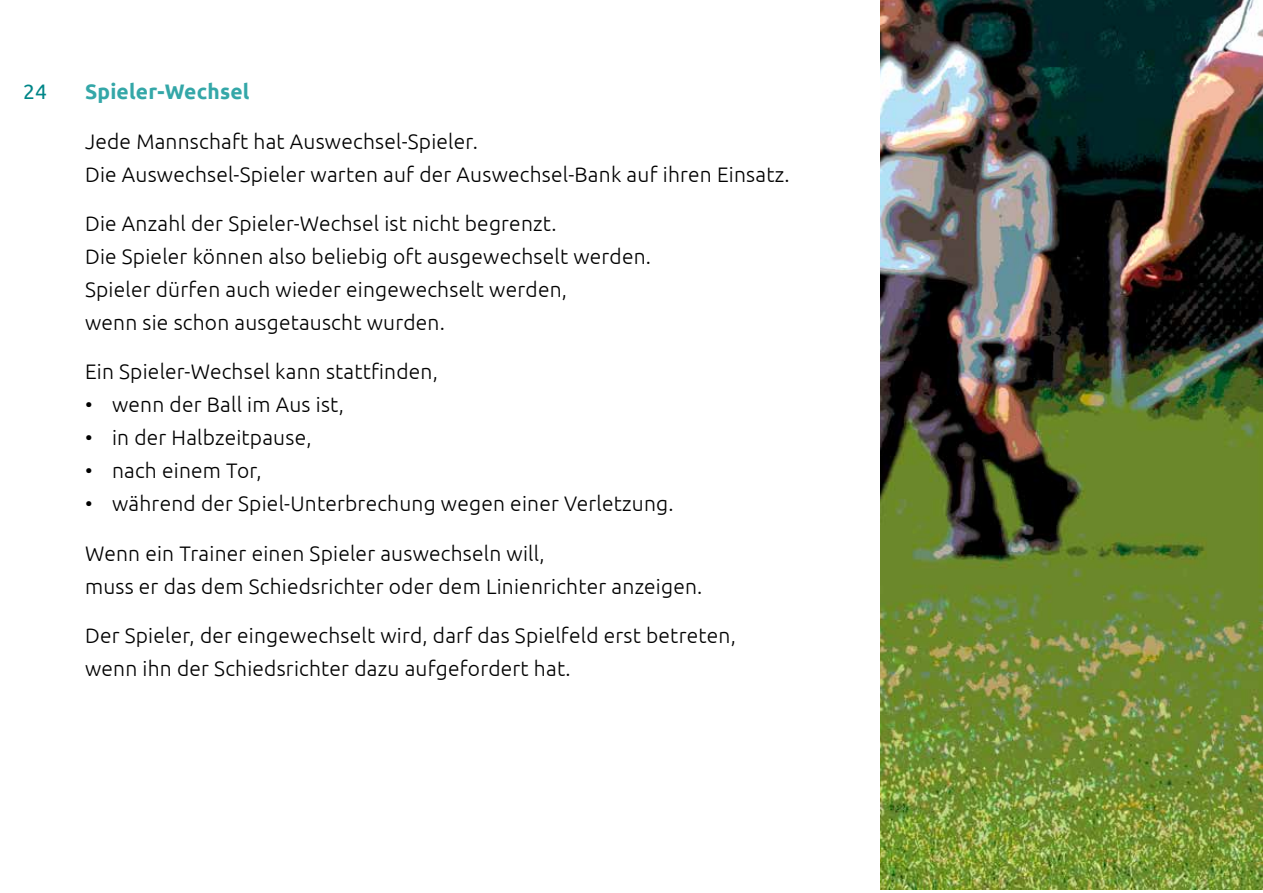
<style>
.page{position:relative;width:1263px;height:893px;background:#fff}
.page>*{position:absolute;margin:0;border:0;box-sizing:border-box;transform-origin:0 0}
.t1{font:300 21px/33px "Ubuntu";letter-spacing:.01em;color:#000}
.t2{font:700 21px "Ubuntu";letter-spacing:.01em;color:#34a7a8}
.t3{font:21px "Ubuntu";color:#008688}
</style>
<div class="page">
<img style="left:880px;top:0;width:383px;height:889px">
<p class="t3" style="left:23px;top:79px;width:25px">24</p>
<p class="t2" style="left:85px;top:79px;width:166px">Spieler-Wechsel</p>
<p class="t1" style="left:85px;top:124px;width:706px">Jede Mannschaft hat Auswechsel-Spieler.<br>Die Auswechsel-Spieler warten auf der Auswechsel-Bank auf ihren Einsatz.</p>
<p class="t1" style="left:85px;top:206px;width:567px">Die Anzahl der Spieler-Wechsel ist nicht begrenzt.<br>Die Spieler können also beliebig oft ausgewechselt werden.<br>Spieler dürfen auch wieder eingewechselt werden,<br>wenn sie schon ausgetauscht wurden.</p>
<p class="t1" style="left:85px;top:355px;width:354px">Ein Spieler-Wechsel kann stattfinden,</p>
<p class="t1" style="left:85px;top:388px;width:260px">• wenn der Ball im Aus ist,</p>
<p class="t1" style="left:85px;top:421px;width:228px">• in der Halbzeitpause,</p>
<p class="t1" style="left:85px;top:454px;width:178px">• nach einem Tor,</p>
<p class="t1" style="left:85px;top:487px;width:590px">• während der Spiel-Unterbrechung wegen einer Verletzung.</p>
<p class="t1" style="left:85px;top:536px;width:619px">Wenn ein Trainer einen Spieler auswechseln will,<br>muss er das dem Schiedsrichter oder dem Linienrichter anzeigen.</p>
<p class="t1" style="left:85px;top:619px;width:652px">Der Spieler, der eingewechselt wird, darf das Spielfeld erst betreten, wenn ihn der Schiedsrichter dazu aufgefordert hat.</p>
</div>
